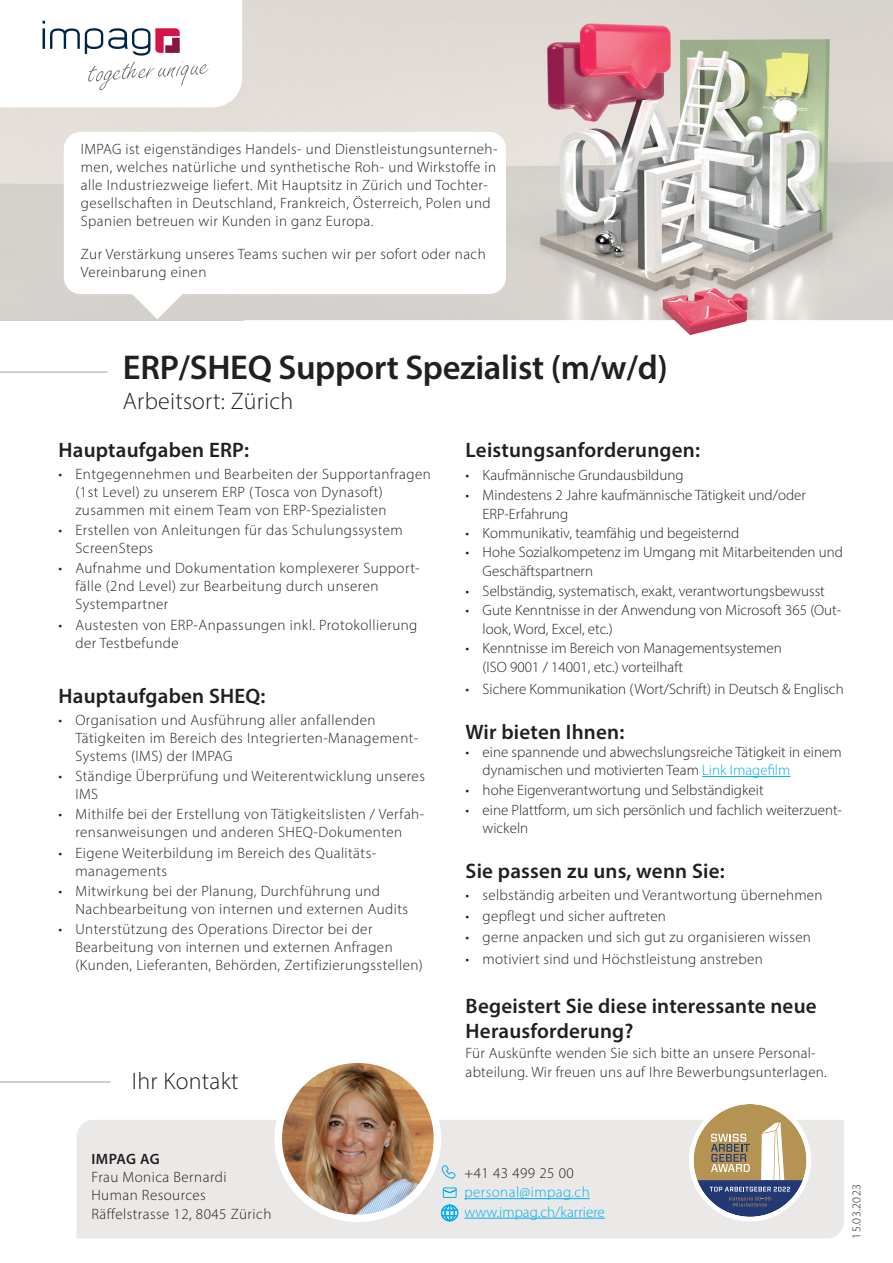
<style>
.page{position:relative;width:893px;height:1263px;background:#fff}
.page>*{position:absolute;margin:0;border:0;box-sizing:border-box;transform-origin:0 0}
.t1{font:600 34.5px "Myriad Pro";letter-spacing:-.01em;color:#231f20}
.t2{font:300 24px "Myriad Pro";letter-spacing:.01em;color:#231f20}
.t3{font:600 21px/25.5px "Myriad Pro";letter-spacing:.01em;color:#231f20}
.t4{font:300 15px/18px "Myriad Pro";letter-spacing:.03em;color:#231f20}
.t5{font:300 15px/19.2px "Myriad Pro";color:#231f20}
.t6{font:300 15px/19.5px "Myriad Pro";letter-spacing:.015em;color:#00aeef}
.t7{font:600 15px "Myriad Pro";letter-spacing:.01em;color:#231f20}
.t8{font:300 12px "Myriad Pro";letter-spacing:.03em;color:#231f20}
.s1{color:#00aeef}
</style>
<div class="page">
<img style="left:242px;top:0;width:651px;height:335px">
<img style="left:0;top:0;width:243px;height:320px">
<svg style="left:128px;top:294px;width:58px;height:25px"></svg>
<div style="left:64px;top:132px;width:442px;height:162px;background:#fff;border-radius:17px"></div>
<svg style="left:0;top:0;width:242px;height:107px"></svg>
<hr style="left:702px;top:776px;width:88px;height:1px;background:#00aeef">
<hr style="left:0;top:371px;width:107px;height:2px;background:#bcbdc0">
<div style="left:77px;top:1120px;width:767px;height:118px;background:#ebe9e7"></div>
<hr style="left:0;top:1081px;width:111px;height:2px;background:#bcbdc0">
<hr style="left:464px;top:1198px;width:126px;height:1px;background:#00aeef">
<hr style="left:464px;top:1218px;width:141px;height:1px;background:#00aeef">
<svg style="left:441px;top:1165px;width:15px;height:14px"></svg>
<svg style="left:442px;top:1187px;width:15px;height:11px"></svg>
<svg style="left:441px;top:1204px;width:17px;height:17px"></svg>
<img style="left:281px;top:1064px;width:153px;height:154px">
<div style="left:274px;top:1055px;width:167px;height:167px;border:8px solid #fff;border-radius:50%"></div>
<svg style="left:694px;top:1105px;width:112px;height:112px"></svg>
<div style="left:689px;top:1099px;width:122px;height:122px;border:5px solid #fff;border-radius:50%"></div>
<p class="t4" style="left:81px;top:140px;width:418px">IMPAG ist eigenständiges Handels- und Dienstleistungsunterneh&shy;men, welches natürliche und synthetische Roh- und Wirkstoffe in alle Industriezweige liefert. Mit Hauptsitz in Zürich und Tochter&shy;gesellschaften in Deutschland, Frankreich, Österreich, Polen und Spanien betreuen wir Kunden in ganz Europa.</p>
<p class="t4" style="left:81px;top:245px;width:407px">Zur Verstärkung unseres Teams suchen wir per sofort oder nach<br>Vereinbarung einen</p>
<h1 class="t1" style="left:123px;top:346px;width:546px">ERP/SHEQ Support Spezialist (m/w/d)</h1>
<h2 class="t2" style="left:123px;top:387px;width:172px">Arbeitsort: Zürich</h2>
<h3 class="t3" style="left:58px;top:437px;width:192px">Hauptaufgaben ERP:</h3>
<p class="t4" style="left:75px;top:465px;width:357px;text-indent:-17px">• Entgegennehmen und Bearbeiten der Supportanfragen (1st Level) zu unserem ERP (Tosca von Dynasoft) zusammen mit einem Team von ERP-Spezialisten</p>
<p class="t4" style="left:75px;top:521px;width:329px;text-indent:-17px">• Erstellen von Anleitungen für das Schulungssystem<br>ScreenSteps</p>
<p class="t4" style="left:75px;top:559px;width:346px;text-indent:-17px">• Aufnahme und Dokumentation komplexerer Support&shy;fälle (2nd Level) zur Bearbeitung durch unseren<br>Systempartner</p>
<p class="t4" style="left:75px;top:615px;width:343px;text-indent:-17px">• Austesten von ERP-Anpassungen inkl. Protokollierung der Testbefunde</p>
<h3 class="t3" style="left:58px;top:682px;width:209px">Hauptaufgaben SHEQ:</h3>
<p class="t4" style="left:75px;top:711px;width:344px;text-indent:-17px">• Organisation und Ausführung aller anfallenden<br>Tätigkeiten im Bereich des Integrierten-Management-<br>Systems (IMS) der IMPAG</p>
<p class="t4" style="left:75px;top:767px;width:351px;text-indent:-17px">• Ständige Überprüfung und Weiterentwicklung unseres<br>IMS</p>
<p class="t4" style="left:58px;top:805px;width:367px;text-align:center">• Mithilfe bei der Erstellung von Tätigkeitslisten / Verfah&shy;rensanweisungen und anderen SHEQ-Dokumenten</p>
<p class="t4" style="left:75px;top:843px;width:302px;text-indent:-17px">• Eigene Weiterbildung im Bereich des Qualitäts&shy;managements</p>
<p class="t4" style="left:75px;top:881px;width:334px;text-indent:-17px">• Mitwirkung bei der Planung, Durchführung und<br>Nachbearbeitung von internen und externen Audits</p>
<p class="t4" style="left:75px;top:920px;width:349px;text-indent:-17px">• Unterstützung des Operations Director bei der<br>Bearbeitung von internen und externen Anfragen (Kunden, Lieferanten, Behörden, Zertifizierungsstellen)</p>
<h2 class="t2" style="left:132px;top:1067px;width:108px">Ihr Kontakt</h2>
<p class="t7" style="left:91px;top:1149px;width:70px">IMPAG AG</p>
<p class="t4" style="left:91px;top:1167px;width:181px">Frau Monica Bernardi<br>Human Resources<br>Räffelstrasse 12, 8045 Zürich</p>
<h3 class="t3" style="left:466px;top:437px;width:236px">Leistungsanforderungen:</h3>
<p class="t5" style="left:466px;top:466px;width:219px">• Kaufmännische Grundausbildung</p>
<p class="t5" style="left:483px;top:485px;width:325px;text-indent:-17px">• Mindestens 2 Jahre kaufmännische Tätigkeit und/oder<br>ERP-Erfahrung</p>
<p class="t5" style="left:466px;top:523px;width:275px">• Kommunikativ, teamfähig und begeisternd</p>
<p class="t5" style="left:483px;top:542px;width:362px;text-indent:-17px">• Hohe Sozialkompetenz im Umgang mit Mitarbeitenden und<br>Geschäftspartnern</p>
<p class="t5" style="left:466px;top:581px;width:361px">• Selbständig, systematisch, exakt, verantwortungsbewusst</p>
<p class="t5" style="left:483px;top:600px;width:360px;text-indent:-17px">• Gute Kenntnisse in der Anwendung von Microsoft 365 (Out&shy;look, Word, Excel, etc.)</p>
<p class="t5" style="left:483px;top:638px;width:301px;text-indent:-17px">• Kenntnisse im Bereich von Managementsystemen (ISO 9001 / 14001, etc.) vorteilhaft</p>
<p class="t5" style="left:466px;top:679px;width:380px">• Sichere Kommunikation (Wort/Schrift) in Deutsch &amp; Englisch</p>
<h3 class="t3" style="left:466px;top:719px;width:160px">Wir bieten Ihnen:</h3>
<p class="t5" style="left:483px;top:743px;width:360px;line-height:18px;text-indent:-17px">• eine spannende und abwechslungsreiche Tätigkeit in einem dynamischen und motivierten Team <span class="s1">Link Imagefilm</span></p>
<p class="t5" style="left:466px;top:780px;width:300px">• hohe Eigenverantwortung und Selbständigkeit</p>
<p class="t5" style="left:483px;top:801px;width:361px;line-height:18px;text-indent:-17px">• eine Plattform, um sich persönlich und fachlich weiterzuent&shy;wickeln</p>
<h3 class="t3" style="left:466px;top:858px;width:261px">Sie passen zu uns, wenn Sie:</h3>
<p class="t4" style="left:466px;top:885px;width:358px">• selbständig arbeiten und Verantwortung übernehmen</p>
<p class="t4" style="left:466px;top:907px;width:202px">• gepflegt und sicher auftreten</p>
<p class="t4" style="left:466px;top:928px;width:347px">• gerne anpacken und sich gut zu organisieren wissen</p>
<p class="t4" style="left:466px;top:949px;width:299px">• motiviert sind und Höchstleistung anstreben</p>
<h3 class="t3" style="left:466px;top:992px;width:353px">Begeistert Sie diese interessante neue<br>Herausforderung?</h3>
<p class="t4" style="left:466px;top:1043px;width:363px;line-height:19.2px">Für Auskünfte wenden Sie sich bitte an unsere Personal&shy;abteilung. Wir freuen uns auf Ihre Bewerbungsunterlagen.</p>
<p class="t4" style="left:464px;top:1163px;width:111px">+41 43 499 25 00</p>
<p class="t6" style="left:464px;top:1182px;width:142px">personal@impag.ch www.impag.ch/karriere</p>
<p class="t8" style="left:849px;top:1238px;width:56px;rotate:-90deg">15.03.2023</p>
</div>
